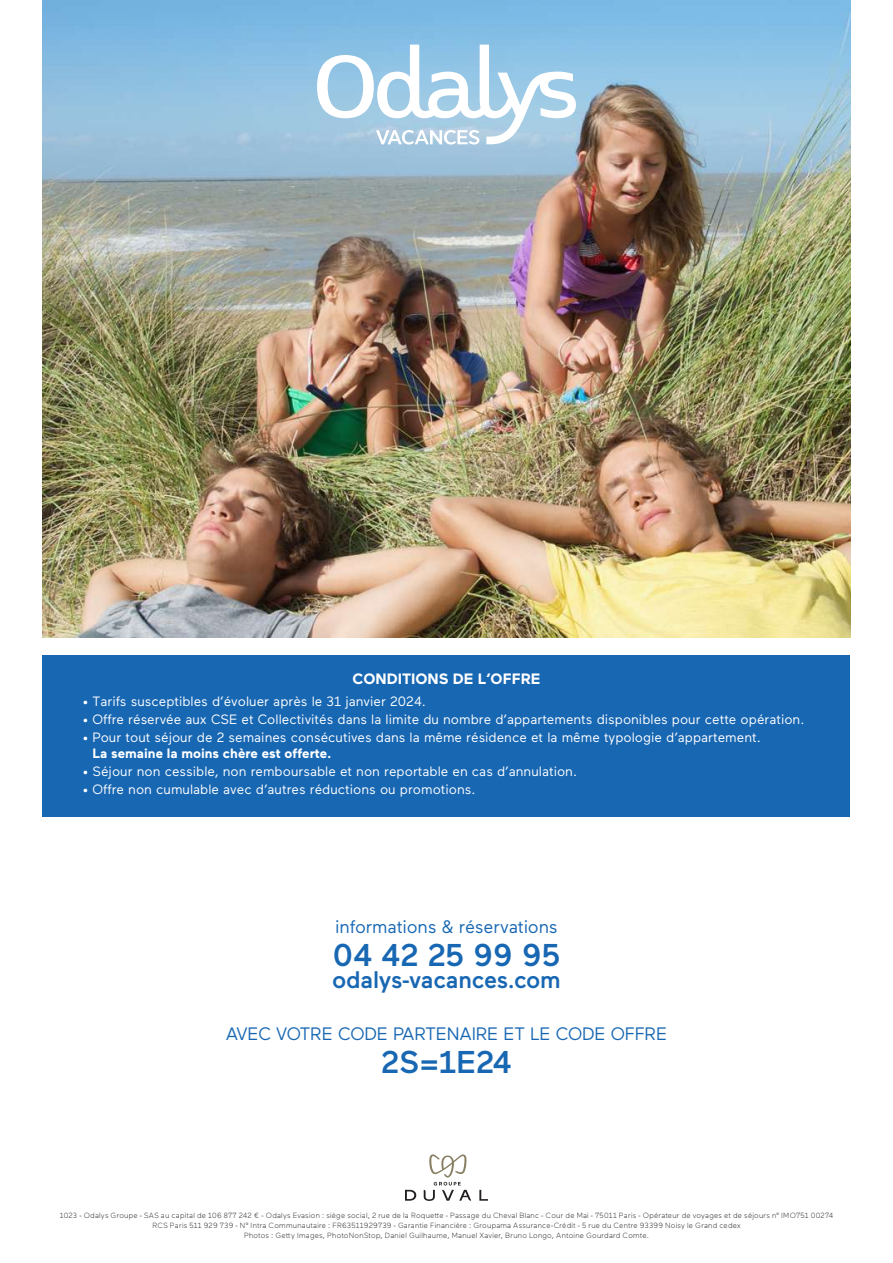
<style>
.page{position:relative;width:893px;height:1263px;background:#fff}
.page>*{position:absolute;margin:0;border:0;box-sizing:border-box;transform-origin:0 0}
.t1{font:500 31.5px "Maax";color:#1867b3}
.t2{font:500 24px "Maax";letter-spacing:-.01em;color:#1867b3}
.t3{font:18px "Maax";letter-spacing:-.01em;color:#1867b3}
.t4{font:700 15px "Maax";color:#fff}
.t5{font:13.5px "Maax";color:#fff}
.t6{font:700 13.5px "Maax";color:#fff}
.t7{font:300 7.5px/10.4px "Maax";letter-spacing:.035em;color:#231f20;text-align:center}
</style>
<div class="page">
<img style="left:43px;top:0;width:807px;height:638px">
<div style="left:43px;top:655px;width:807px;height:161px;background:#1867b3"></div>
<svg style="left:405px;top:1190px;width:11px;height:11px"></svg>
<svg style="left:479px;top:1190px;width:9px;height:11px"></svg>
<svg style="left:424px;top:1154px;width:47px;height:47px"></svg>
<svg style="left:317px;top:45px;width:259px;height:100px"></svg>
<h3 class="t4" style="left:352px;top:669px;width:190px">CONDITIONS DE L’OFFRE</h3>
<h3 class="t5" style="left:83px;top:693px;width:345px">• Tarifs susceptibles d’évoluer après le 31 janvier 2024.</h3>
<h3 class="t5" style="left:83px;top:711px;width:723px">• Offre réservée aux CSE et Collectivités dans la limite du nombre d’appartements disponibles pour cette opération.</h3>
<h3 class="t5" style="left:83px;top:729px;width:679px">• Pour tout séjour de 2 semaines consécutives dans la même résidence et la même typologie d’appartement.</h3>
<h3 class="t6" style="left:93px;top:744px;width:240px">La semaine la moins chère est offerte.</h3>
<h3 class="t5" style="left:83px;top:762px;width:496px">• Séjour non cessible, non remboursable et non reportable en cas d’annulation.</h3>
<h3 class="t5" style="left:83px;top:780px;width:394px">• Offre non cumulable avec d’autres réductions ou promotions.</h3>
<h3 class="t3" style="left:335px;top:915px;width:224px">informations &amp; réservations</h3>
<h1 class="t1" style="left:333px;top:934px;width:229px">04 42 25 99 95</h1>
<h2 class="t2" style="left:332px;top:964px;width:230px">odalys-vacances.com</h2>
<h3 class="t3" style="left:226px;top:1022px;width:443px">AVEC VOTRE CODE PARTENAIRE ET LE CODE OFFRE</h3>
<h1 class="t1" style="left:381px;top:1041px;width:132px">2S=1E24</h1>
<p class="t7" style="left:60px;top:1209px;width:775px">1023 - Odalys Groupe - SAS au capital de 106 877 242 € - Odalys Evasion : siège social, 2 rue de la Roquette - Passage du Cheval Blanc - Cour de Mai - 75011 Paris - Opérateur de voyages et de séjours n° IMO751 00274<br>RCS Paris 511 929 739 - N° Intra Communautaire : FR63511929739 - Garantie Financière : Groupama Assurance-Crédit - 5 rue du Centre 93399 Noisy le Grand cedex<br>Photos : Getty Images, PhotoNonStop, Daniel Guilhaume, Manuel Xavier, Bruno Longo, Antoine Gourdard Comte.</p>
</div>
